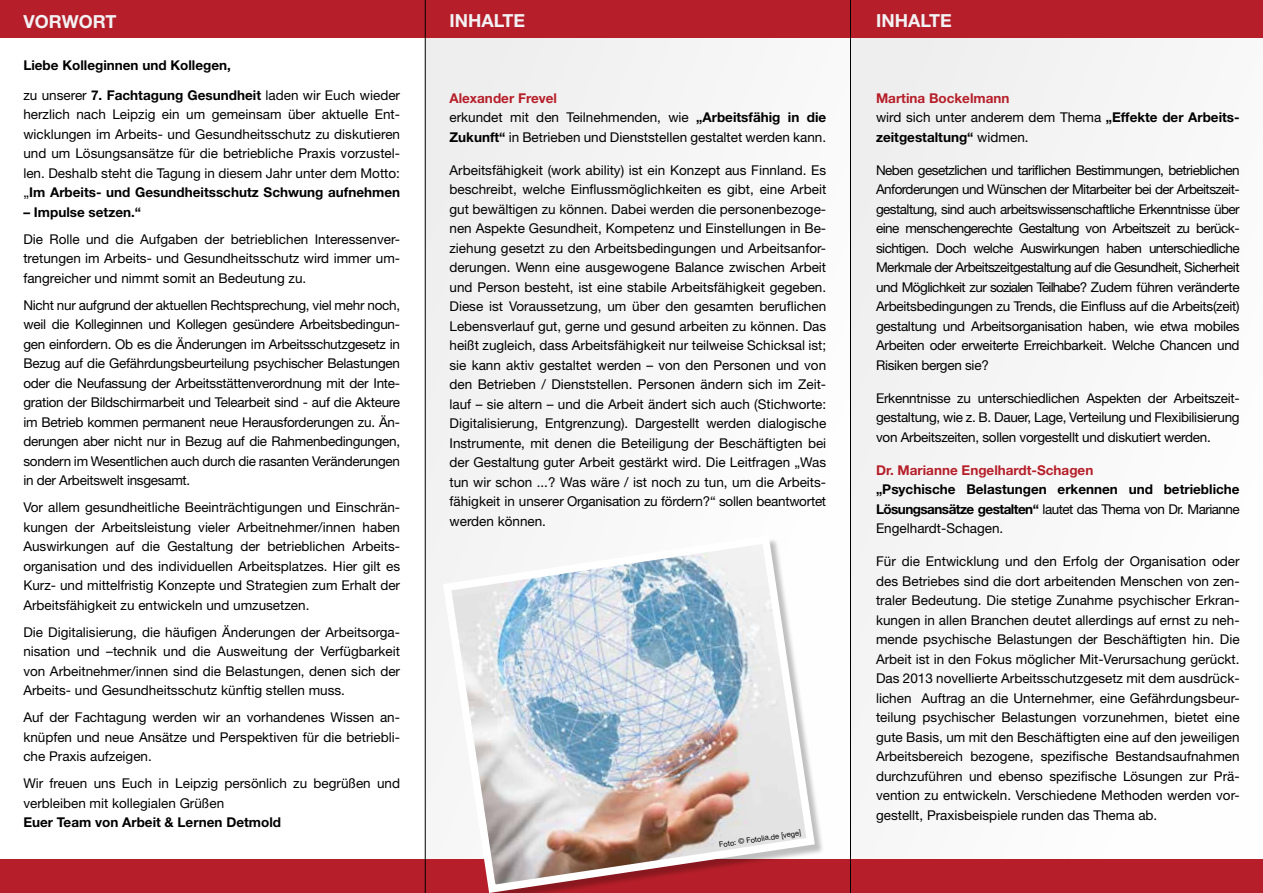
<style>
.page{position:relative;width:1263px;height:893px;background:#fff}
.page>*{position:absolute;margin:0;border:0;box-sizing:border-box;transform-origin:0 0}
.t1{font:700 18px "Helvetica Neue LT Std";color:#f2f1f3}
.t2{font:13.5px/19.5px "Helvetica Neue LT Std";color:#000;text-align:justify}
.t3{font:700 13.5px/19.5px "Helvetica Neue LT Std";color:#000;text-align:justify}
.t4{font:700 13.5px "Helvetica Neue LT Std";color:#b61f29}
.t5{font:7.5px "Helvetica Neue LT Std";color:#000}
.s1{font-weight:700}
.s2{font-weight:700;color:#b61f29}
.s3{font-weight:400}
</style>
<div class="page">
<div style="left:425px;top:0;width:426px;height:893px;background:#f6f6f6"></div>
<div style="left:851px;top:0;width:412px;height:893px;background:#f7f7f7"></div>
<div style="left:0;top:0;width:1263px;height:38px;background:#b61f29"></div>
<div style="left:0;top:860px;width:1263px;height:33px;background:#b61f29"></div>
<img style="left:439px;top:541px;width:380px;height:352px">
<hr style="left:425px;top:0;width:1px;height:893px;background:#000">
<hr style="left:850px;top:0;width:1px;height:893px;background:#000">
<h1 class="t1" style="left:23px;top:10px;width:95px">VORWORT</h1>
<p class="t3" style="left:23px;top:55px;width:209px">Liebe Kolleginnen und Kollegen,</p>
<p class="t2" style="left:23px;top:85px;width:378px">zu unserer <span class="s1">7. Fachtagung Gesundheit</span> laden wir Euch wieder herzlich nach Leipzig ein um gemeinsam über aktuelle Ent&shy;wicklungen im Arbeits- und Gesundheitsschutz zu diskutieren und um Lösungsansätze für die betriebliche Praxis vorzustel&shy;len. Deshalb steht die Tagung in diesem Jahr unter dem Motto: „<span class="s1">Im Arbeits- und Gesundheitsschutz Schwung aufnehmen</span></p>
<p class="t3" style="left:23px;top:202px;width:119px">– Impulse setzen.“</p>
<p class="t2" style="left:23px;top:229px;width:378px">Die Rolle und die Aufgaben der betrieblichen Interessenver&shy;tretungen im Arbeits- und Gesundheitsschutz wird immer um&shy;fangreicher und nimmt somit an Bedeutung zu.</p>
<p class="t2" style="left:23px;top:295px;width:378px">Nicht nur aufgrund der aktuellen Rechtsprechung, viel mehr noch, weil die Kolleginnen und Kollegen gesündere Arbeitsbedingun&shy;gen einfordern. Ob es die Änderungen im Arbeitsschutzgesetz in Bezug auf die Gefährdungsbeurteilung psychischer Belastungen oder die Neufassung der Arbeitsstättenverordnung mit der Inte&shy;gration der Bildschirmarbeit und Telearbeit sind - auf die Akteure im Betrieb kommen permanent neue Herausforderungen zu. Än&shy;derungen aber nicht nur in Bezug auf die Rahmenbedingungen, sondern im Wesentlichen auch durch die rasanten Veränderungen in der Arbeitswelt insgesamt.</p>
<p class="t2" style="left:23px;top:497px;width:378px">Vor allem gesundheitliche Beeinträchtigungen und Einschrän&shy;kungen der Arbeitsleistung vieler Arbeitnehmer/innen haben Auswirkungen auf die Gestaltung der betrieblichen Arbeits&shy;organisation und des individuellen Arbeitsplatzes. Hier gilt es Kurz- und mittelfristig Konzepte und Strategien zum Erhalt der Arbeitsfähigkeit zu entwickeln und umzusetzen.</p>
<p class="t2" style="left:23px;top:622px;width:378px">Die Digitalisierung, die häufigen Änderungen der Arbeitsorga&shy;nisation und –technik und die Ausweitung der Verfügbarkeit von Arbeitnehmer/innen sind die Belastungen, denen sich der Arbeits- und Gesundheitsschutz künftig stellen muss.</p>
<p class="t2" style="left:23px;top:707px;width:378px">Auf der Fachtagung werden wir an vorhandenes Wissen an&shy;knüpfen und neue Ansätze und Perspektiven für die betriebli&shy;che Praxis aufzeigen.</p>
<p class="t2" style="left:23px;top:773px;width:378px">Wir freuen uns Euch in Leipzig persönlich zu begrüßen und verbleiben mit kollegialen Grüßen</p>
<p class="t3" style="left:23px;top:812px;width:259px">Euer Team von Arbeit &amp; Lernen Detmold</p>
<h1 class="t1" style="left:449px;top:9px;width:77px">INHALTE</h1>
<h1 class="t1" style="left:876px;top:9px;width:77px">INHALTE</h1>
<p class="t2" style="left:449px;top:88px;width:378px;text-align:left"><span class="s2">Alexander Frevel<br></span>erkundet mit den Teilnehmenden, wie <span class="s1">„Arbeitsfähig in die<br>Zukunft“</span> in Betrieben und Dienststellen gestaltet werden kann.</p>
<p class="t2" style="left:449px;top:160px;width:378px">Arbeitsfähigkeit (work ability) ist ein Konzept aus Finnland. Es beschreibt, welche Einflussmöglichkeiten es gibt, eine Arbeit gut bewältigen zu können. Dabei werden die personenbezoge&shy;nen Aspekte Gesundheit, Kompetenz und Einstellungen in Be&shy;ziehung gesetzt zu den Arbeitsbedingungen und Arbeitsanfor&shy;derungen. Wenn eine ausgewogene Balance zwischen Arbeit und Person besteht, ist eine stabile Arbeitsfähigkeit gegeben.<br>Diese ist Voraussetzung, um über den gesamten beruflichen Lebensverlauf gut, gerne und gesund arbeiten zu können. Das heißt zugleich, dass Arbeitsfähigkeit nur teilweise Schicksal ist; sie kann aktiv gestaltet werden – von den Personen und von den Betrieben / Dienststellen. Personen ändern sich im Zeit&shy;lauf – sie altern – und die Arbeit ändert sich auch (Stichworte:<br>Digitalisierung, Entgrenzung). Dargestellt werden dialogische Instrumente, mit denen die Beteiligung der Beschäftigten bei der Gestaltung guter Arbeit gestärkt wird. Die Leitfragen „Was tun wir schon ...? Was wäre / ist noch zu tun, um die Arbeits&shy;fähigkeit in unserer Organisation zu fördern?“ sollen beantwortet werden können.</p>
<p class="t5" style="left:718px;top:840px;width:84px;rotate:-8deg">Foto: © Fotolia.de [vege]</p>
<p class="t2" style="left:876px;top:88px;width:365px;text-align:left"><span class="s2">Martina Bockelmann<br></span>wird sich unter anderem dem Thema <span class="s1">„Effekte der Arbeits&shy;zeitgestaltung“</span> widmen.</p>
<p class="t2" style="left:876px;top:160px;width:365px">Neben gesetzlichen und tariflichen Bestimmungen, betrieblichen Anforderungen und Wünschen der Mitarbeiter bei der Arbeitszeit&shy;gestaltung, sind auch arbeitswissenschaftliche Erkenntnisse über eine menschengerechte Gestaltung von Arbeitszeit zu berück&shy;sichtigen. Doch welche Auswirkungen haben unterschiedliche Merkmale der Arbeitszeitgestaltung auf die Gesundheit, Sicherheit und Möglichkeit zur sozialen Teilhabe? Zudem führen veränderte Arbeitsbedingungen zu Trends, die Einfluss auf die Arbeits(zeit) gestaltung und Arbeitsorganisation haben, wie etwa mobiles Arbeiten oder erweiterte Erreichbarkeit. Welche Chancen und Risiken bergen sie?</p>
<p class="t2" style="left:876px;top:388px;width:365px">Erkenntnisse zu unterschiedlichen Aspekten der Arbeitszeit&shy;gestaltung, wie z. B. Dauer, Lage, Verteilung und Flexibilisierung von Arbeitszeiten, sollen vorgestellt und diskutiert werden.</p>
<p class="t4" style="left:876px;top:461px;width:219px">Dr. Marianne Engelhardt-Schagen</p>
<p class="t3" style="left:876px;top:479px;width:365px">„Psychische Belastungen erkennen und betriebliche Lösungsansätze gestalten“ <span class="s3">lautet das Thema von Dr. Marianne Engelhardt-Schagen.</span></p>
<p class="t2" style="left:876px;top:551px;width:365px">Für die Entwicklung und den Erfolg der Organisation oder des Betriebes sind die dort arbeitenden Menschen von zen&shy;traler Bedeutung. Die stetige Zunahme psychischer Erkran&shy;kungen in allen Branchen deutet allerdings auf ernst zu neh&shy;mende psychische Belastungen der Beschäftigten hin. Die Arbeit ist in den Fokus möglicher Mit-Verursachung gerückt.<br>Das 2013 novellierte Arbeitsschutzgesetz mit dem ausdrück&shy;lichen Auftrag an die Unternehmer, eine Gefährdungsbeur&shy;teilung psychischer Belastungen vorzunehmen, bietet eine gute Basis, um mit den Beschäftigten eine auf den jeweiligen Arbeitsbereich bezogene, spezifische Bestandsaufnahmen durchzuführen und ebenso spezifische Lösungen zur Prä&shy;vention zu entwickeln. Verschiedene Methoden werden vor&shy;gestellt, Praxisbeispiele runden das Thema ab.</p>
</div>
